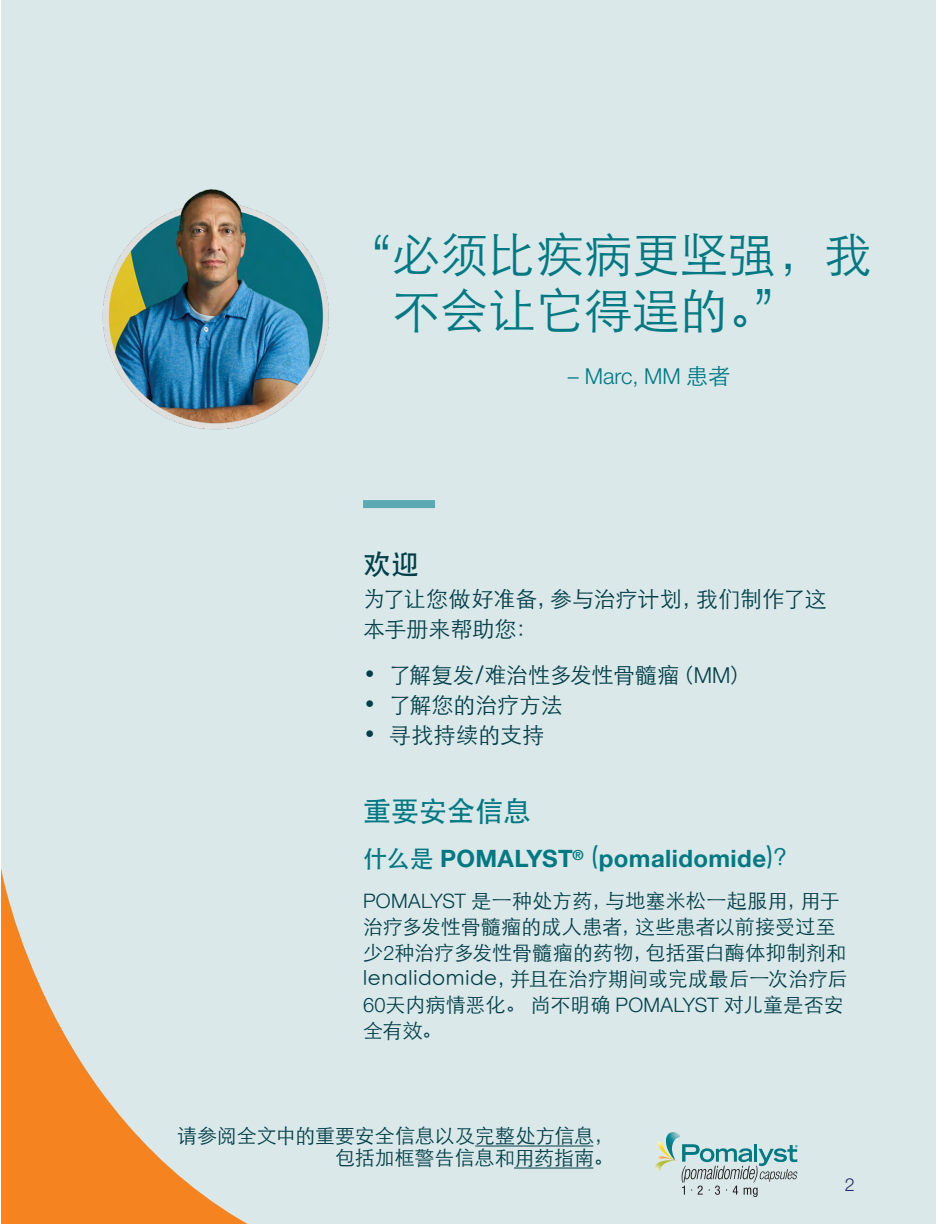
<style>
.page{position:relative;width:936px;height:1224px;background:#fff}
.page>*{position:absolute;margin:0;border:0;box-sizing:border-box;transform-origin:0 0}
.t1{font:300 48px/56px "ST Heiti SC";color:#007983;text-align:center}
.t2{font:500 28px "ST Heiti SC";color:#007983}
.t3{font:500 28px "ST Heiti SC";color:#023f48}
.t4{font:700 24px "Helvetica Neue LT Std";letter-spacing:.015em;color:#007983}
.t5{font:300 22px/30px "ST Heiti SC";letter-spacing:-.005em;color:#023f48}
.t6{font:300 22px "Helvetica Neue LT Std";color:#007983}
.t7{font:300 20px/26px "ST Heiti SC";color:#023f48}
.t8{font:300 18px "Helvetica Neue LT Std";color:#222d65}
.s1{font-family:"ST Heiti SC"}
.s2{font-family:"Helvetica Neue LT Std"}
.s3{font-family:"ST Heiti SC";font-weight:500}
</style>
<div class="page">
<div style="left:1px;top:0;width:935px;height:1224px;background:#dae8ea"></div>
<svg style="left:1px;top:868px;width:247px;height:356px"></svg>
<div style="left:363px;top:500px;width:72px;height:8px;background:#5baab3"></div>
<img style="left:102px;top:189px;width:227px;height:241px">
<hr style="left:475px;top:1146px;width:118px;height:1px;background:#023f48">
<hr style="left:514px;top:1168px;width:79px;height:1px;background:#023f48">
<svg style="left:655px;top:1132px;width:143px;height:65px"></svg>
<h1 class="t1" style="left:344px;top:222px;width:530px">“必须比疾病更坚强，我不会让它得逞的。 ”</h1>
<p class="t6" style="left:568px;top:363px;width:164px">– Marc, MM <span class="s1">患者</span></p>
<h2 class="t3" style="left:363px;top:549px;width:58px">欢迎</h2>
<p class="t5" style="left:363px;top:582px;width:465px">为了让您做好准备，参与治疗计划，我们制作了这本手册来帮助您：</p>
<p class="t5" style="left:363px;top:658px;width:390px">• 了解复发/难治性多发性骨髓瘤（<span class="s2">MM</span>）</p>
<p class="t5" style="left:363px;top:688px;width:201px">• 了解您的治疗方法</p>
<p class="t5" style="left:363px;top:718px;width:183px">• 寻找持续的支持</p>
<h2 class="t2" style="left:363px;top:795px;width:169px">重要安全信息</h2>
<p class="t4" style="left:363px;top:844px;width:424px"><span class="s3">什么是</span> POMALYST<sup>®</sup> <span class="s3">(</span>pomalidomide<span class="s3">)?</span></p>
<p class="t7" style="left:363px;top:885px;width:486px"><span class="s2">POMALYST</span> 是一种处方药，与地塞米松一起服用，用于治疗多发性骨髓瘤的成人患者，这些患者以前接受过至少<span class="s2">2</span>种治疗多发性骨髓瘤的药物，包括蛋白酶体抑制剂和lenalidomide，并且在治疗期间或完成最后一次治疗后<br><span class="s2">60</span>天内病情恶化。 尚不明确 <span class="s2">POMALYST</span> 对儿童是否安全有效。</p>
<p class="t7" style="left:177px;top:1123px;width:438px;line-height:22px;text-align:right">请参阅全文中的重要安全信息以及完整处方信息，包括加框警告信息和用药指南。</p>
<p class="t8" style="left:845px;top:1173px;width:12px">2</p>
</div>
